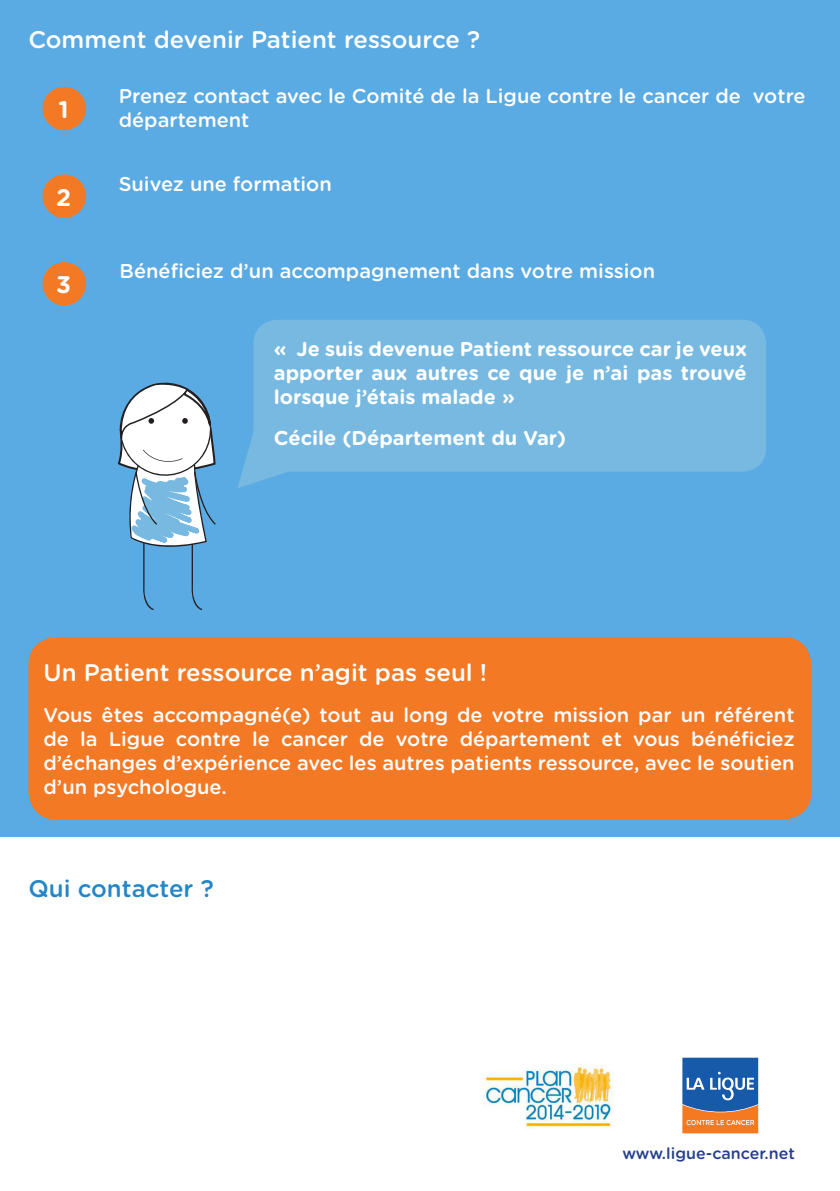
<style>
.page{position:relative;width:840px;height:1191px;background:#fff}
.page>*{position:absolute;margin:0;border:0;box-sizing:border-box;transform-origin:0 0}
.t1{font:500 24px "Gotham Rounded";color:#fff}
.t2{font:500 24px "Gotham Rounded";color:#2486c7}
.t3{font:700 24px "Gotham Rounded";color:#fff}
.t4{font:500 20px/24px "Gotham Rounded";color:#fff;text-align:justify}
.t5{font:700 20px/24px "Gotham Rounded";color:#fff;text-align:justify}
.t6{font:500 16px "Gotham Rounded";color:#253f8e}
</style>
<div class="page">
<svg style="left:682px;top:1057px;width:76px;height:77px;background:#71768d"></svg>
<img style="left:482px;top:1063px;width:131px;height:66px">
<div style="left:0;top:0;width:839px;height:836px;background:#5aabe3"></div>
<div style="left:28px;top:637px;width:783px;height:182px;background:#f47925;border-radius:28px"></div>
<div style="left:43px;top:87px;width:43px;height:43px;background:#f47925;border-radius:50%"></div>
<div style="left:43px;top:174px;width:43px;height:44px;background:#f47925;border-radius:50%"></div>
<div style="left:43px;top:262px;width:43px;height:43px;background:#f47925;border-radius:50%"></div>
<div style="left:253px;top:320px;width:512px;height:151px;background:#77b9e0;border-radius:24px"></div>
<svg style="left:238px;top:421px;width:72px;height:67px"></svg>
<svg style="left:117px;top:382px;width:99px;height:228px"></svg>
<p class="t1" style="left:28px;top:22px;width:453px">Comment devenir Patient ressource ?</p>
<p class="t3" style="left:58px;top:92px;width:12px">1</p>
<p class="t3" style="left:56px;top:180px;width:16px">2</p>
<p class="t3" style="left:56px;top:267px;width:16px">3</p>
<p class="t4" style="left:119px;top:83px;width:688px">Prenez contact avec le Comité de la Ligue contre le cancer de votre département</p>
<p class="t4" style="left:119px;top:171px;width:214px">Suivez une formation</p>
<p class="t4" style="left:120px;top:258px;width:536px">Bénéficiez d’un accompagnement dans votre mission</p>
<p class="t5" style="left:274px;top:336px;width:474px">« Je suis devenue Patient ressource car je veux apporter aux autres ce que je n’ai pas trouvé lorsque j’étais malade »</p>
<p class="t5" style="left:274px;top:425px;width:294px">Cécile (Département du Var)</p>
<p class="t1" style="left:43px;top:655px;width:445px">Un Patient ressource n’agit pas seul !</p>
<p class="t4" style="left:43px;top:701px;width:752px">Vous êtes accompagné(e) tout au long de votre mission par un référent de la Ligue contre le cancer de votre département et vous bénéficiez d’échanges d’expérience avec les autres patients ressource, avec le soutien d’un psychologue.</p>
<p class="t2" style="left:28px;top:871px;width:187px">Qui contacter ?</p>
<p class="t6" style="left:622px;top:1141px;width:174px">www.ligue-cancer.net</p>
</div>
